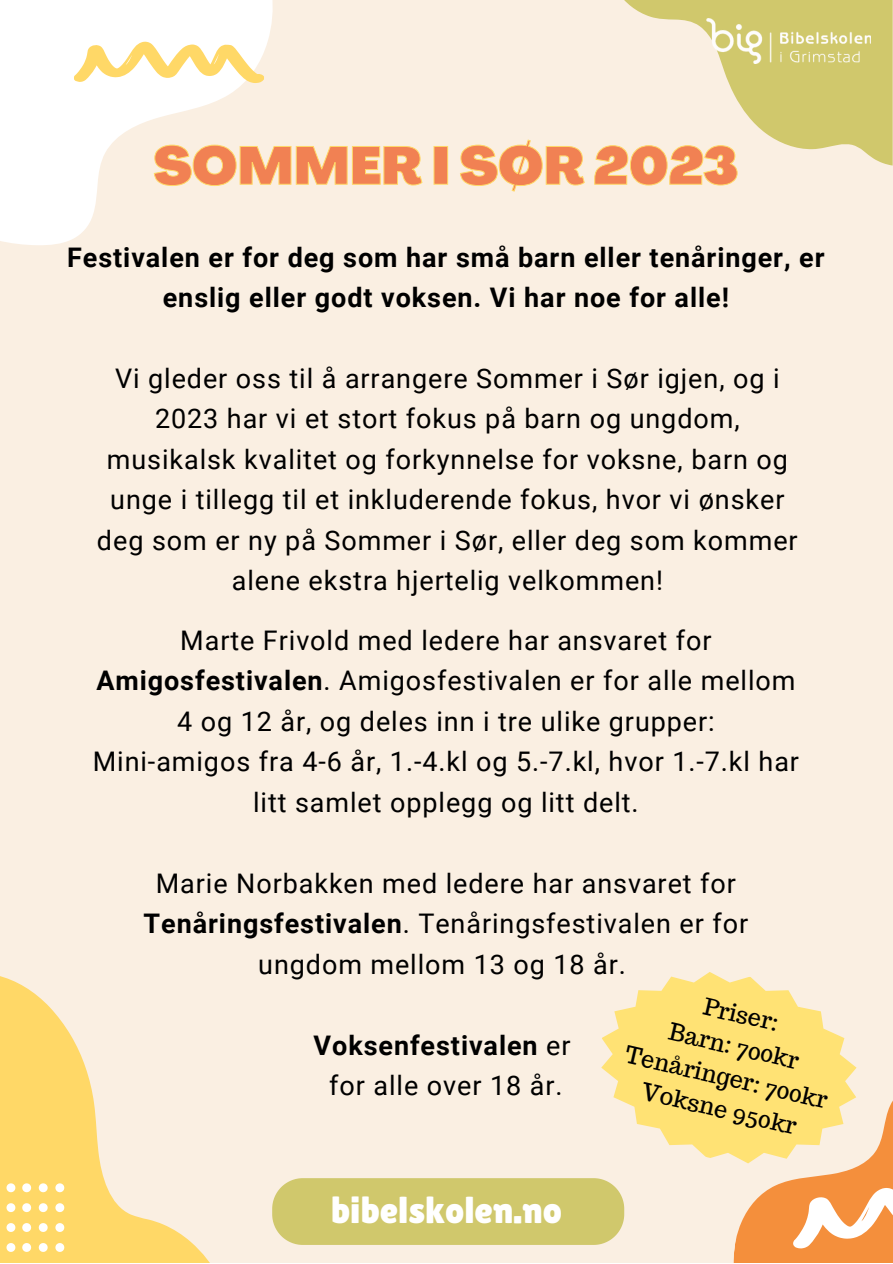
<style>
.page{position:relative;width:893px;height:1264px;background:#fff}
.page>*{position:absolute;margin:0;border:0;box-sizing:border-box;transform-origin:0 0}
.t1{font:900 52.5px "Agrandir";color:#f18153}
.t2{font:37.5px "Lilita One";color:#fff}
.t3{font:27px/40.5px "Roboto";letter-spacing:.035em;color:#000;text-align:center}
.t4{font:700 27px/40.5px "Roboto";letter-spacing:.035em;color:#000;text-align:center}
.t5{font:23.4px/32.2px "Trocchi";color:#000;text-align:center}
.s1{font-weight:700}
</style>
<div class="page">
<div style="left:0;top:0;width:892px;height:1262px;background:#faefe2"></div>
<svg style="left:0;top:976px;width:209px;height:286px"></svg>
<svg style="left:0;top:0;width:272px;height:245px;fill:#fff"></svg>
<svg style="left:73px;top:33px;width:193px;height:62px;background:#fef3d4"></svg>
<div style="left:272px;top:1178px;width:352px;height:66px;background:#d0c86c"></div>
<svg style="left:624px;top:0;width:268px;height:165px;fill:#d0c86c"></svg>
<svg style="left:733px;top:1067px;width:159px;height:195px"></svg>
<svg style="left:6px;top:1242px;width:9px;height:9px"></svg>
<svg style="left:6px;top:1222px;width:9px;height:9px"></svg>
<svg style="left:6px;top:1203px;width:9px;height:9px"></svg>
<svg style="left:6px;top:1183px;width:9px;height:9px"></svg>
<svg style="left:22px;top:1242px;width:9px;height:9px"></svg>
<svg style="left:22px;top:1222px;width:9px;height:9px"></svg>
<svg style="left:22px;top:1203px;width:9px;height:9px"></svg>
<svg style="left:22px;top:1183px;width:9px;height:9px"></svg>
<svg style="left:39px;top:1242px;width:9px;height:9px"></svg>
<svg style="left:39px;top:1222px;width:9px;height:9px"></svg>
<svg style="left:39px;top:1203px;width:9px;height:9px"></svg>
<svg style="left:39px;top:1183px;width:9px;height:9px"></svg>
<svg style="left:55px;top:1242px;width:9px;height:9px"></svg>
<svg style="left:55px;top:1222px;width:9px;height:9px"></svg>
<svg style="left:55px;top:1203px;width:9px;height:9px"></svg>
<svg style="left:55px;top:1183px;width:9px;height:9px"></svg>
<img style="left:706px;top:19px;width:163px;height:45px">
<svg style="left:601px;top:972px;width:255px;height:191px;fill:#ffe274"></svg>
<svg style="left:153px;top:139px;width:584px;height:53px"></svg>
<h1 class="t1" style="left:153px;top:145px;width:587px">SOMMER I SØR 2023</h1>
<p class="t4" style="left:67px;top:237px;width:758px">Festivalen er for deg som har små barn eller tenåringer, er enslig eller godt voksen. Vi har noe for alle!</p>
<p class="t3" style="left:97px;top:358px;width:702px">Vi gleder oss til å arrangere Sommer i Sør igjen, og i 2023 har vi et stort fokus på barn og ungdom, musikalsk kvalitet og forkynnelse for voksne, barn og unge i tillegg til et inkluderende fokus, hvor vi ønsker deg som er ny på Sommer i Sør, eller deg som kommer alene ekstra hjertelig velkommen!</p>
<p class="t3" style="left:93px;top:620px;width:707px">Marte Frivold med ledere har ansvaret for <span class="s1">Amigosfestivalen</span>. Amigosfestivalen er for alle mellom 4 og 12 år, og deles inn i tre ulike grupper:<br>Mini-amigos fra 4-6 år, 1.-4.kl og 5.-7.kl, hvor 1.-7.kl har litt samlet opplegg og litt delt.</p>
<p class="t3" style="left:144px;top:863px;width:606px">Marie Norbakken med ledere har ansvaret for<br><span class="s1">Tenåringsfestivalen</span>. Tenåringsfestivalen er for ungdom mellom 13 og 18 år.</p>
<p class="t3" style="left:313px;top:1025px;width:258px"><span class="s1">Voksenfestivalen</span> er for alle over 18 år.</p>
<h2 class="t2" style="left:331px;top:1188px;width:233px">bibelskolen.no</h2>
<p class="t5" style="left:644px;top:975px;width:208px;rotate:13deg">Priser:<br>Barn: 700kr<br>Tenåringer: 700kr<br>Voksne 950kr</p>
</div>
